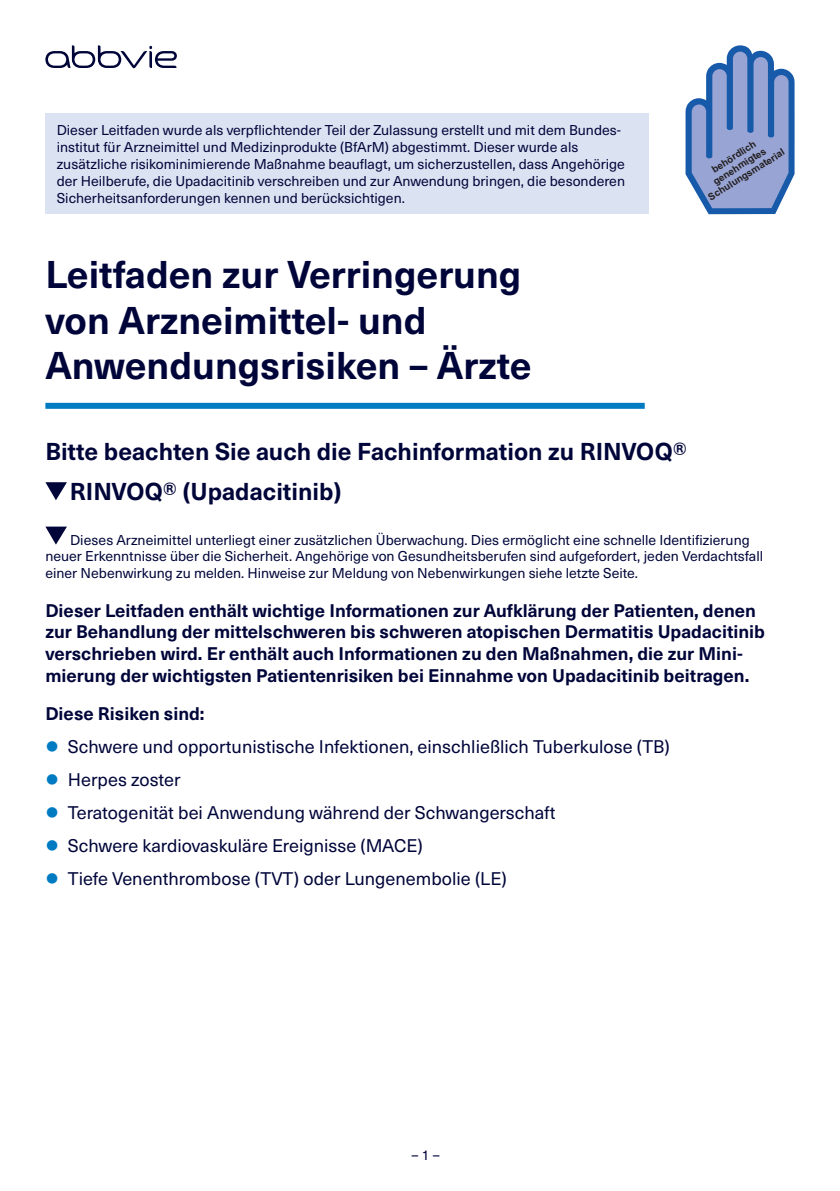
<style>
.page{position:relative;width:840px;height:1191px;background:#fff}
.page>*{position:absolute;margin:0;border:0;box-sizing:border-box;transform-origin:0 0}
.t1{font:700 38px/45.6px "Neue Haas Unica W1 G";color:#000539}
.t2{font:700 24px/40.2px "Neue Haas Unica W1 G";color:#000539}
.t3{font:700 18px/21.6px "Neue Haas Unica W1 G";color:#000539}
.t4{font:18px "Neue Haas Unica W1 G";color:#000539}
.t5{font:14px/16.8px "Neue Haas Unica W1 G";color:#000539}
.t6{font:700 9.8px/10.8px "Arial";color:#231f20;text-align:center}
.s1{color:#007bc2}
</style>
<div class="page">
<div style="left:45px;top:113px;width:604px;height:101px;background:#dbe2f2"></div>
<svg style="left:45px;top:482px;width:22px;height:18px"></svg>
<div style="left:45px;top:403px;width:599px;height:6px;background:#007bc2"></div>
<svg style="left:45px;top:526px;width:22px;height:18px"></svg>
<svg style="left:685px;top:45px;width:109px;height:169px"></svg>
<svg style="left:45px;top:45px;width:132px;height:23px"></svg>
<p class="t5" style="left:57px;top:121px;width:569px">Dieser Leitfaden wurde als verpflichtender Teil der Zulassung erstellt und mit dem Bundes&shy;institut für Arzneimittel und Medizinprodukte (BfArM) abgestimmt. Dieser wurde als zusätzliche risikominimierende Maßnahme beauflagt, um sicherzustellen, dass Angehörige der Heilberufe, die Upadacitinib verschreiben und zur Anwendung bringen, die besonderen Sicherheitsanforderungen kennen und berücksichtigen.</p>
<h1 class="t1" style="left:45px;top:249px;width:487px">Leitfaden zur Verringerung von Arzneimittel- und<br>Anwendungsrisiken – Ärzte</h1>
<p class="t6" style="left:694px;top:175px;width:89px;rotate:-32deg">behördlich genehmigtes<br>Schulungsmaterial</p>
<h2 class="t2" style="left:70px;top:430px;width:618px;text-indent:-25px">Bitte beachten Sie auch die Fachinformation zu RINVOQ®<br>RINVOQ® (Upadacitinib)</h2>
<p class="t5" style="left:45px;top:530px;width:719px;text-indent:25px">Dieses Arzneimittel unterliegt einer zusätzlichen Überwachung. Dies ermöglicht eine schnelle Identifizierung neuer Erkenntnisse über die Sicherheit. Angehörige von Gesundheitsberufen sind aufgefordert, jeden Verdachtsfall einer Nebenwirkung zu melden. Hinweise zur Meldung von Nebenwirkungen siehe letzte Seite.</p>
<p class="t3" style="left:45px;top:598px;width:720px">Dieser Leitfaden enthält wichtige Informationen zur Aufklärung der Patienten, denen zur Behandlung der mittelschweren bis schweren atopischen Dermatitis Upadacitinib verschrieben wird. Er enthält auch Informationen zu den Maßnahmen, die zur Mini&shy;mierung der wichtigsten Patientenrisiken bei Einnahme von Upadacitinib beitragen.</p>
<p class="t3" style="left:45px;top:702px;width:161px">Diese Risiken sind:</p>
<p class="t4" style="left:45px;top:733px;width:625px"><span class="s1">●</span> Schwere und opportunistische Infektionen, einschließlich Tuberkulose (TB)</p>
<p class="t4" style="left:45px;top:766px;width:136px"><span class="s1">●</span> Herpes zoster</p>
<p class="t4" style="left:45px;top:799px;width:511px"><span class="s1">●</span> Teratogenität bei Anwendung während der Schwangerschaft</p>
<p class="t4" style="left:45px;top:832px;width:379px"><span class="s1">●</span> Schwere kardiovaskuläre Ereignisse (MACE)</p>
<p class="t4" style="left:45px;top:865px;width:462px"><span class="s1">●</span> Tiefe Venenthrombose (TVT) oder Lungenembolie (LE)</p>
<p class="t5" style="left:411px;top:1145px;width:30px">– 1 –</p>
</div>
